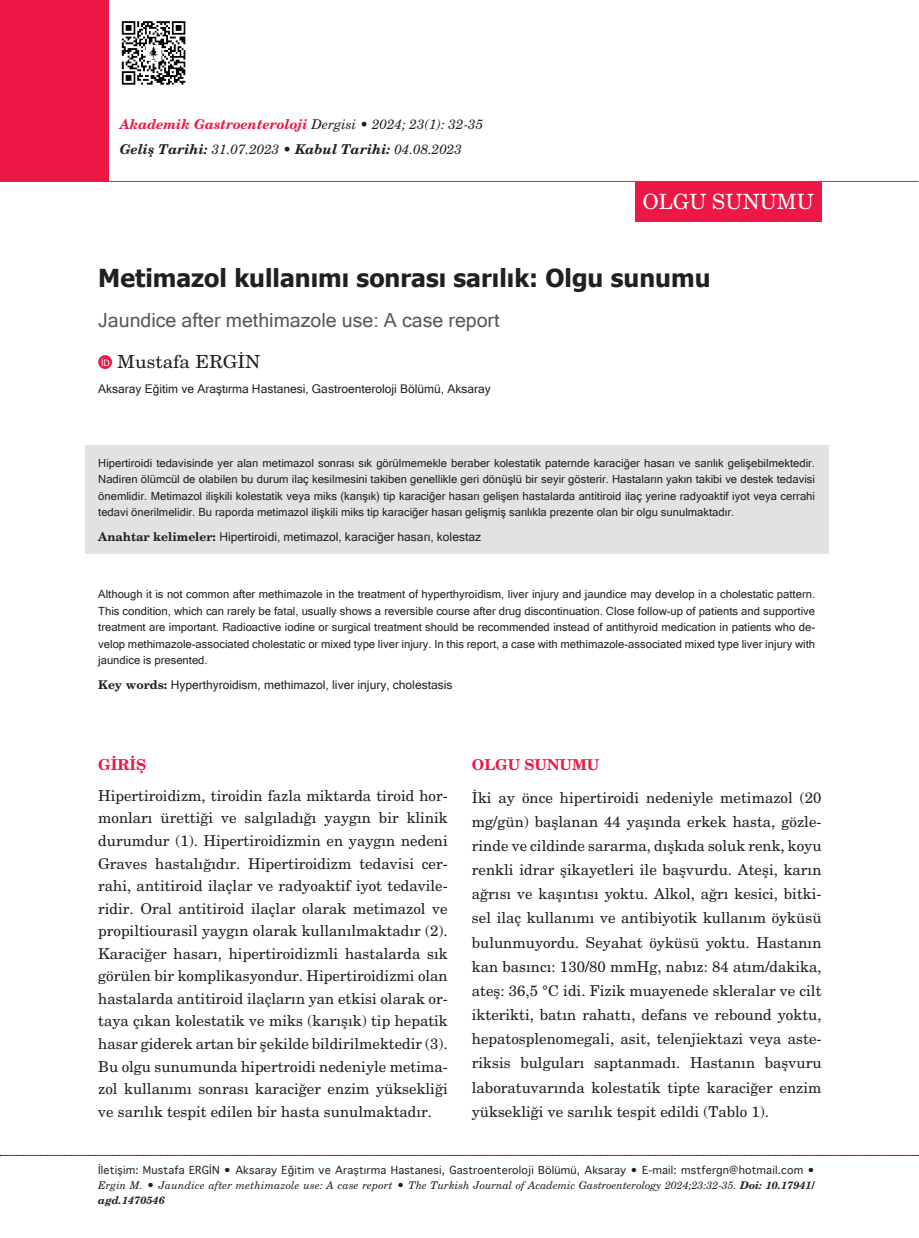
<style>
.page{position:relative;width:919px;height:1238px;background:#fff}
.page>*{position:absolute;margin:0;border:0;box-sizing:border-box;transform-origin:0 0}
.t1{font:700 24.75px "Tahoma";color:#231f20}
.t2{font:500 21px "New Century Schoolbook OTF";color:#fff}
.t3{font:19.5px "Microsoft Sans Serif";color:#57585a}
.t4{font:500 18px "New Century Schoolbook OTF";color:#231f20;scale:1.05 1}
.t5{font:500 15px/22.5px "New Century Schoolbook OTF";color:#231f20;text-align:justify}
.t6{font:700 15px "New Century Schoolbook OTF";color:#ed1845}
.t7{font:italic 500 13.5px/24.8px "New Century Schoolbook OTF";color:#231f20}
.t8{font:12px "Microsoft Sans Serif";color:#231f20}
.t9{font:11.25px/16.5px "Microsoft Sans Serif";color:#231f20;text-align:justify}
.t10{font:italic 500 10.65px/15px "New Century Schoolbook OTF";color:#231f20}
.t11{font:10.65px "Thonburi";letter-spacing:.015em;color:#231f20}
.s1{font-weight:700;color:#ed1845}
.s2{font-weight:700}
.s3{font-family:"Microsoft Sans Serif";font-weight:400;font-size:8.85px;color:#fff}
.s4{font-family:"New Century Schoolbook OTF";font-weight:700}
.s5{font-family:"Thonburi";font-weight:400;font-style:normal}
</style>
<div class="page">
<svg style="left:0;top:1154px;width:919px;height:1px"></svg>
<div style="left:0;top:0;width:108px;height:182px;background:#ed1845"></div>
<hr style="left:104px;top:181px;width:814px;height:1px;background:#ed1845">
<svg style="left:121px;top:21px;width:65px;height:64px"></svg>
<div style="left:635px;top:182px;width:186px;height:39px;background:#ed1845"></div>
<div style="left:85px;top:445px;width:743px;height:108px;background:#e1e2e4"></div>
<div style="left:98px;top:355px;width:14px;height:14px;background:#ed1845;border-radius:50%"></div>
<p class="t7" style="left:120px;top:112px;width:365px"><span class="s1">Akademik Gastroenteroloji</span> Dergisi • 2024; 23(1): 32-35<br><span class="s2">Geliş Tarihi:</span> 31.07.2023 • <span class="s2">Kabul Tarihi:</span> 04.08.2023</p>
<h2 class="t2" style="left:642px;top:189px;width:173px">OLGU SUNUMU</h2>
<h1 class="t1" style="left:98px;top:260px;width:613px">Metimazol kullanımı sonrası sarılık: Olgu sunumu</h1>
<h3 class="t3" style="left:98px;top:309px;width:403px">Jaundice after methimazole use: A case report</h3>
<p class="t4" style="left:101px;top:350px;width:153px"><span class="s3">İD</span> Mustafa ERGİN</p>
<p class="t8" style="left:98px;top:381px;width:394px">Aksaray Eğitim ve Araştırma Hastanesi, Gastroenteroloji Bölümü, Aksaray</p>
<p class="t9" style="left:98px;top:454px;width:718px">Hipertiroidi tedavisinde yer alan metimazol sonrası sık görülmemekle beraber kolestatik paternde karaciğer hasarı ve sarılık gelişebilmektedir.<br>Nadiren ölümcül de olabilen bu durum ilaç kesilmesini takiben genellikle geri dönüşlü bir seyir gösterir. Hastaların yakın takibi ve destek tedavisi önemlidir. Metimazol ilişkili kolestatik veya miks (karışık) tip karaciğer hasarı gelişen hastalarda antitiroid ilaç yerine radyoaktif iyot veya cerrahi tedavi önerilmelidir. Bu raporda metimazol ilişkili miks tip karaciğer hasarı gelişmiş sarılıkla prezente olan bir olgu sunulmaktadır.</p>
<p class="t8" style="left:98px;top:530px;width:384px"><span class="s4">Anahtar kelimeler:</span> Hipertiroidi, metimazol, karaciğer hasarı, kolestaz</p>
<p class="t9" style="left:98px;top:586px;width:718px">Although it is not common after methimazole in the treatment of hyperthyroidism, liver injury and jaundice may develop in a cholestatic pattern.<br>This condition, which can rarely be fatal, usually shows a reversible course after drug discontinuation. Close follow-up of patients and supportive treatment are important. Radioactive iodine or surgical treatment should be recommended instead of antithyroid medication in patients who de&shy;velop methimazole-associated cholestatic or mixed type liver injury. In this report, a case with methimazole-associated mixed type liver injury with jaundice is presented.</p>
<p class="t8" style="left:98px;top:678px;width:355px"><span class="s4">Key words:</span> Hyperthyroidism, methimazol, liver injury, cholestasis</p>
<p class="t6" style="left:98px;top:755px;width:50px">GİRİŞ</p>
<p class="t5" style="left:98px;top:784px;width:351px">Hipertiroidizm, tiroidin fazla miktarda tiroid hor&shy;monları ürettiği ve salgıladığı yaygın bir klinik durumdur (1). Hipertiroidizmin en yaygın nedeni Graves hastalığıdır. Hipertiroidizm tedavisi cer&shy;rahi, antitiroid ilaçlar ve radyoaktif iyot tedavile&shy;ridir. Oral antitiroid ilaçlar olarak metimazol ve propiltiourasil yaygın olarak kullanılmaktadır (2).<br>Karaciğer hasarı, hipertiroidizmli hastalarda sık görülen bir komplikasyondur. Hipertiroidizmi olan hastalarda antitiroid ilaçların yan etkisi olarak or&shy;taya çıkan kolestatik ve miks (karışık) tip hepatik hasar giderek artan bir şekilde bildirilmektedir (3).<br>Bu olgu sunumunda hipertroidi nedeniyle metima&shy;zol kullanımı sonrası karaciğer enzim yüksekliği ve sarılık tespit edilen bir hasta sunulmaktadır.</p>
<p class="t6" style="left:472px;top:755px;width:129px">OLGU SUNUMU</p>
<p class="t5" style="left:472px;top:785px;width:351px;line-height:24.2px">İki ay önce hipertiroidi nedeniyle metimazol (20 mg/gün) başlanan 44 yaşında erkek hasta, gözle&shy;rinde ve cildinde sararma, dışkıda soluk renk, koyu renkli idrar şikayetleri ile başvurdu. Ateşi, karın ağrısı ve kaşıntısı yoktu. Alkol, ağrı kesici, bitki&shy;sel ilaç kullanımı ve antibiyotik kullanım öyküsü bulunmuyordu. Seyahat öyküsü yoktu. Hastanın kan basıncı: 130/80 mmHg, nabız: 84 atım/dakika, ateş: 36,5 °C idi. Fizik muayenede skleralar ve cilt ikterikti, batın rahattı, defans ve rebound yoktu, hepatosplenomegali, asit, telenjiektazi veya aste&shy;riksis bulguları saptanmadı. Hastanın başvuru laboratuvarında kolestatik tipte karaciğer enzim yüksekliği ve sarılık tespit edildi (Tablo 1).</p>
<p class="t11" style="left:98px;top:1164px;width:717px">İletişim: Mustafa ERGİN • Aksaray Eğitim ve Araştırma Hastanesi, Gastroenteroloji Bölümü, Aksaray • E-mail: mstfergn@hotmail.com •</p>
<p class="t10" style="left:98px;top:1177px;width:718px">Ergin M. <span class="s5">•</span> Jaundice after methimazole use: A case report <span class="s5">•</span> The Turkish Journal of Academic Gastroenterology 2024;23:32-35. <span class="s2">Doi: 10.17941/ agd.1470546</span></p>
</div>
